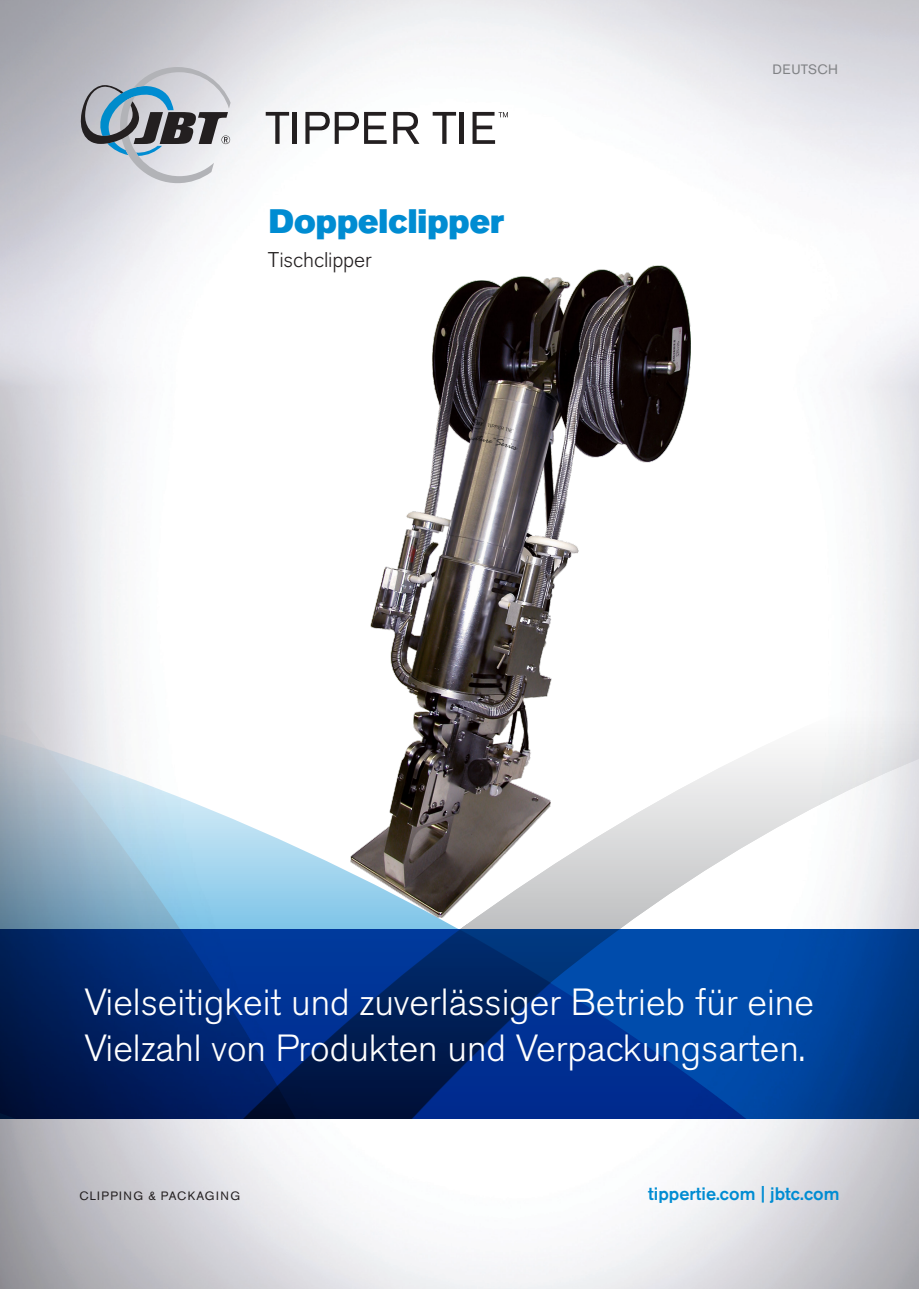
<style>
.page{position:relative;width:919px;height:1289px;background:#fff}
.page>*{position:absolute;margin:0;border:0;box-sizing:border-box;transform-origin:0 0}
.Cover_Headline_copy{font:300 37.5px/46.5px "Akzidenz Grotesk Pro";color:#fff}
.Product_Name{font:33.6px "Akzidenz Grotesk Pro Super";color:#008cd2}
.Eveything_else{font:300 21.15px "Akzidenz Grotesk Pro";letter-spacing:-.005em;color:#231f20}
.t1{font:500 18px "Akzidenz Grotesk Pro";color:#008cd2}
.t2{font:13.5px "Akzidenz Grotesk Pro";letter-spacing:.03em;color:#808285}
.t3{font:12px "Akzidenz Grotesk Pro";letter-spacing:.11em;color:#231f20}
</style>
<div class="page">
<img style="left:0;top:0;width:918px;height:1288px">
<svg style="left:0;top:618px;width:350px;height:35px"></svg>
<svg style="left:0;top:653px;width:918px;height:276px"></svg>
<svg style="left:0;top:929px;width:918px;height:189px;background:#00307f"></svg>
<svg style="left:81px;top:67px;width:149px;height:116px;background:#abb2bb"></svg>
<svg style="left:266px;top:112px;width:23px;height:32px"></svg>
<hr style="left:293px;top:112px;width:4px;height:32px;background:#231f20">
<svg style="left:305px;top:112px;width:81px;height:32px"></svg>
<svg style="left:393px;top:112px;width:26px;height:32px"></svg>
<svg style="left:432px;top:112px;width:24px;height:32px"></svg>
<div style="left:459px;top:112px;width:5px;height:32px;background:#231f20"></div>
<svg style="left:472px;top:112px;width:36px;height:32px"></svg>
<img style="left:350px;top:265px;width:340px;height:652px">
<p class="Product_Name" style="left:269px;top:199px;width:237px">Doppelclipper</p>
<p class="Eveything_else" style="left:268px;top:246px;width:105px">Tischclipper</p>
<p class="t2" style="left:772px;top:60px;width:67px">DEUTSCH</p>
<p class="Cover_Headline_copy" style="left:84px;top:978px;width:730px">Vielseitigkeit und zuverlässiger Betrieb für eine<br>Vielzahl von Produkten und Verpackungsarten.</p>
<p class="t3" style="left:79px;top:1187px;width:162px">CLIPPING &amp; PACKAGING</p>
<p class="t1" style="left:648px;top:1181px;width:193px">tippertie.com | jbtc.com</p>
</div>
